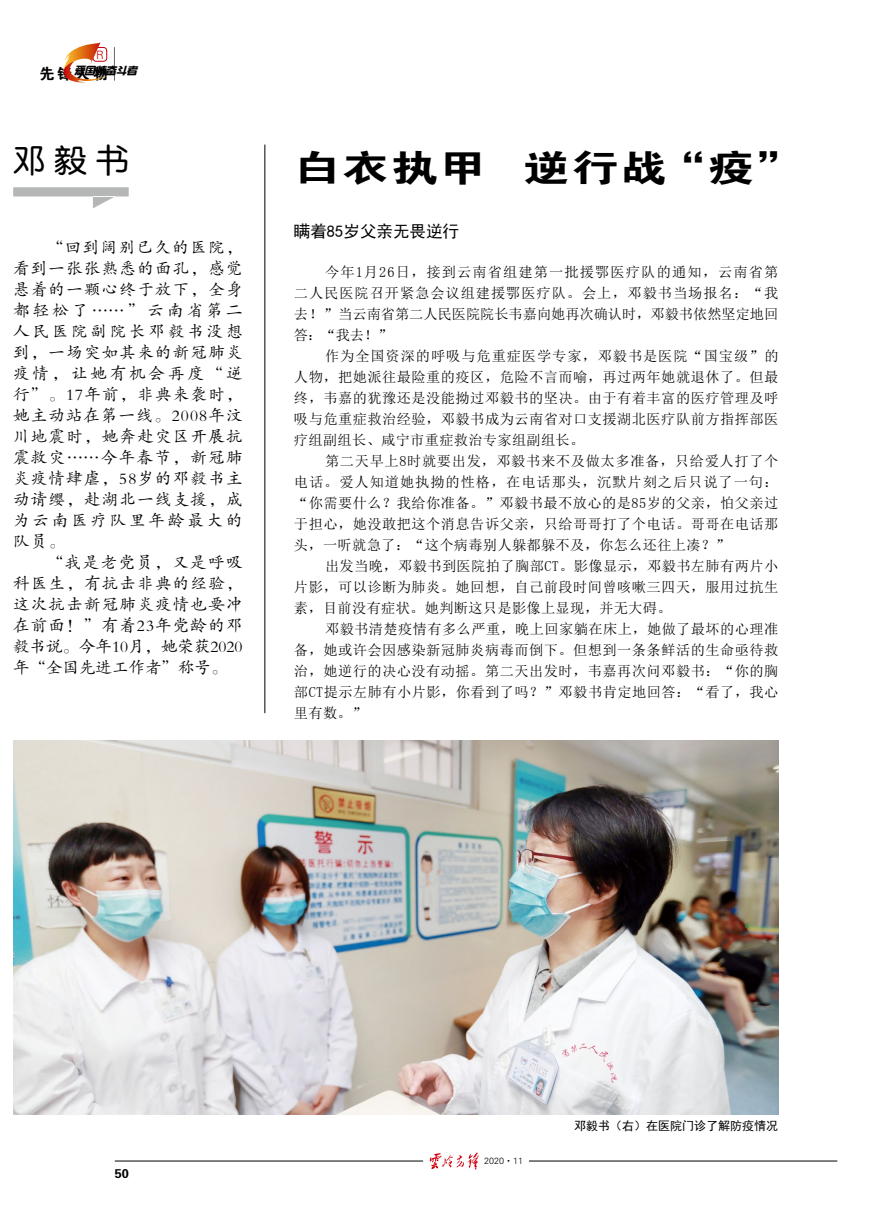
<style>
.page{position:relative;width:893px;height:1212px;background:#fff}
.page>*{position:absolute;margin:0;border:0;box-sizing:border-box;transform-origin:0 0}
.t1{font:37.2px "FZDHTK GBK1 0";letter-spacing:.055em;color:#000;scale:1.25 1}
.t2{font:32.55px "FZY3 K GBK1 0";color:#000}
.t3{font:16.5px/21px "FZKTK GBK1 0";letter-spacing:.075em;color:#000;text-align:justify}
.t4{font:16.5px "Sim Hei";color:#000}
.t5{font:15px "FZDHTK GBK1 0";color:#000}
.t6{font:14.25px/21px "Sim Sun";letter-spacing:.03em;color:#000;text-align:justify}
.t7{font:12.75px "FZDHTK GBK1 0";color:#000}
.t8{font:12px "Sim Hei";color:#000}
.t9{font:11.55px "FZY1 K GBK1 0";color:#c7000b}
.t10{font:italic 10.2px "FZHZGBJW GB1 0";color:#000}
.t11{font:9px "FZXH1 K GBK1 0";color:#000}
</style>
<div class="page">
<hr style="left:115px;top:1161px;width:308px;height:1px;background:#000">
<svg style="left:430px;top:1152px;width:48px;height:17px"></svg>
<hr style="left:529px;top:1161px;width:308px;height:1px;background:#000">
<hr style="left:114px;top:47px;width:1px;height:34px;background:#666464">
<svg style="left:63px;top:43px;width:44px;height:40px"></svg>
<hr style="left:265px;top:145px;width:1px;height:568px;background:#000">
<img style="left:13px;top:741px;width:765px;height:373px">
<svg style="left:13px;top:187px;width:116px;height:21px"></svg>
<p class="t9" style="left:96px;top:48px;width:9px">R</p>
<p class="t10" style="left:74px;top:65px;width:67px">爱国情奋斗者</p>
<p class="t5" style="left:40px;top:66px;width:70px">先锋人物</p>
<h2 class="t2" style="left:13px;top:143px;width:117px">邓毅书</h2>
<p class="t3" style="left:13px;top:237px;width:231px;text-indent:34px">“回到阔别已久的医院，看到一张张熟悉的面孔，感觉悬着的一颗心终于放下，全身都轻松了……”云南省第二人民医院副院长邓毅书没想到，一场突如其来的新冠肺炎疫情，让她有机会再度“逆行”。17年前，非典来袭时，她主动站在第一线。2008年汶川地震时，她奔赴灾区开展抗震救灾……今年春节，新冠肺炎疫情肆虐，58岁的邓毅书主动请缨，赴湖北一线支援，成为云南医疗队里年龄最大的队员。</p>
<p class="t3" style="left:13px;top:552px;width:231px;text-indent:34px">“我是老党员，又是呼吸科医生，有抗击非典的经验，这次抗击新冠肺炎疫情也要冲在前面！”有着23年党龄的邓毅书说。今年10月，她荣获2020年“全国先进工作者”称号。</p>
<h1 class="t1" style="left:294px;top:148px;width:409px">白衣执甲 逆行战“疫”</h1>
<p class="t4" style="left:294px;top:223px;width:166px">瞒着85岁父亲无畏逆行</p>
<p class="t6" style="left:294px;top:261px;width:486px;text-indent:31px">今年1月26日，接到云南省组建第一批援鄂医疗队的通知，云南省第二人民医院召开紧急会议组建援鄂医疗队。会上，邓毅书当场报名：“我去！”当云南省第二人民医院院长韦嘉向她再次确认时，邓毅书依然坚定地回答：“我去！”</p>
<p class="t6" style="left:294px;top:345px;width:486px;text-indent:31px">作为全国资深的呼吸与危重症医学专家，邓毅书是医院“国宝级”的人物，把她派往最险重的疫区，危险不言而喻，再过两年她就退休了。但最终，韦嘉的犹豫还是没能拗过邓毅书的坚决。由于有着丰富的医疗管理及呼吸与危重症救治经验，邓毅书成为云南省对口支援湖北医疗队前方指挥部医疗组副组长、咸宁市重症救治专家组副组长。</p>
<p class="t6" style="left:294px;top:450px;width:486px;text-indent:31px">第二天早上8时就要出发，邓毅书来不及做太多准备，只给爱人打了个电话。爱人知道她执拗的性格，在电话那头，沉默片刻之后只说了一句：“你需要什么？我给你准备。”邓毅书最不放心的是85岁的父亲，怕父亲过于担心，她没敢把这个消息告诉父亲，只给哥哥打了个电话。哥哥在电话那头，一听就急了：“这个病毒别人躲都躲不及，你怎么还往上凑？”</p>
<p class="t6" style="left:294px;top:555px;width:486px;text-indent:31px">出发当晚，邓毅书到医院拍了胸部CT。影像显示，邓毅书左肺有两片小片影，可以诊断为肺炎。她回想，自己前段时间曾咳嗽三四天，服用过抗生素，目前没有症状。她判断这只是影像上显现，并无大碍。</p>
<p class="t6" style="left:294px;top:618px;width:486px;text-indent:31px">邓毅书清楚疫情有多么严重，晚上回家躺在床上，她做了最坏的心理准备，她或许会因感染新冠肺炎病毒而倒下。但想到一条条鲜活的生命亟待救治，她逆行的决心没有动摇。第二天出发时，韦嘉再次问邓毅书：“你的胸部CT提示左肺有小片影，你看到了吗？”邓毅书肯定地回答：“看了，我心里有数。”</p>
<p class="t7" style="left:115px;top:1166px;width:16px">50</p>
<p class="t11" style="left:484px;top:1156px;width:40px">2020·11</p>
<p class="t8" style="left:574px;top:1120px;width:205px">邓毅书（右）在医院门诊了解防疫情况</p>
</div>
